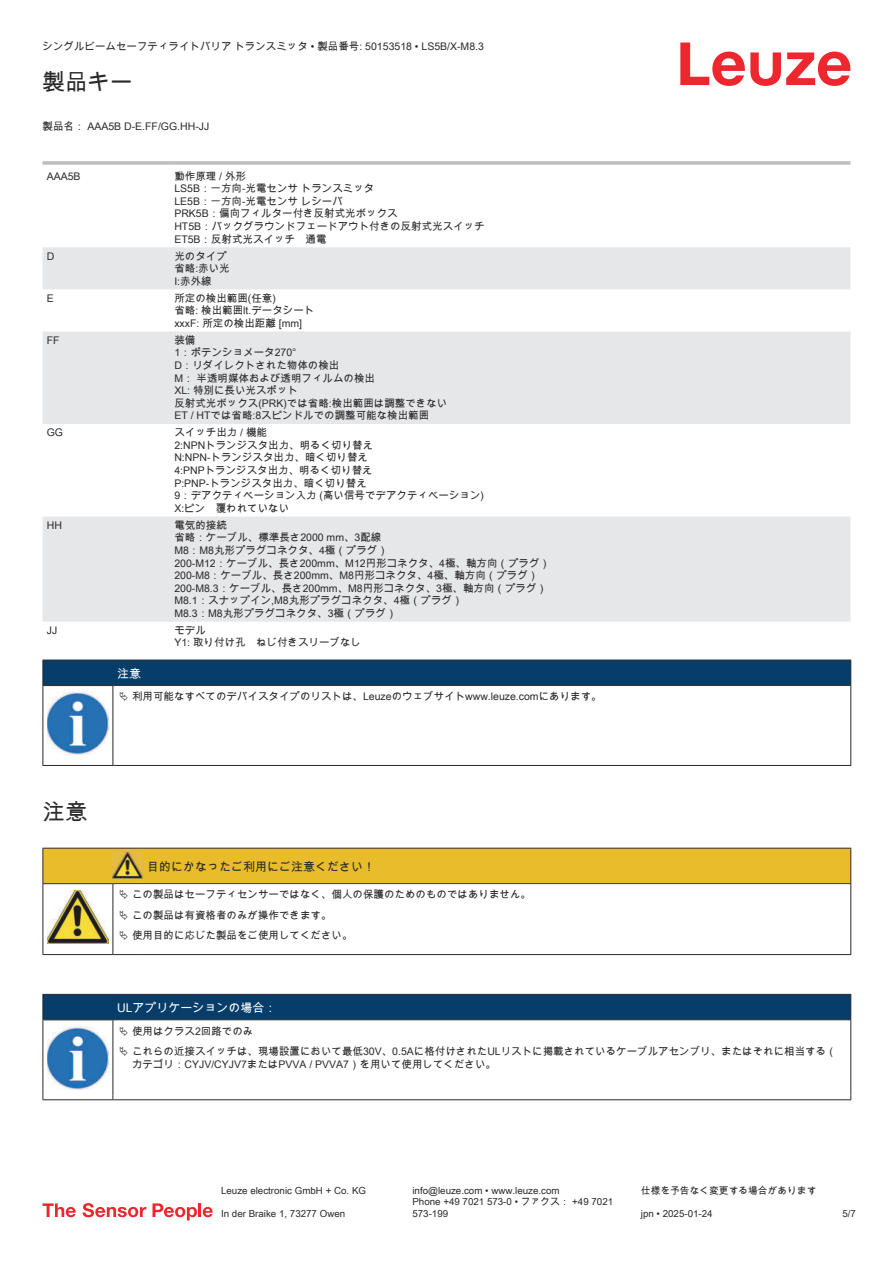
<style>
.page{position:relative;width:893px;height:1263px;background:#fff}
.page>*{position:absolute;margin:0;border:0;box-sizing:border-box;transform-origin:0 0}
.t1{font:22.5px "Arial Unicode MS";color:#2b292a}
.t2{font:12px "Arial Unicode MS";color:#2b292a}
.t3{font:12px "Arial Unicode MS";color:#fff}
.t4{font:10.5px/12.6px "Arial Unicode MS";color:#2b292a}
.t5{font:9.75px/11.7px "Arial Unicode MS";color:#2b292a}
</style>
<div class="page">
<svg style="left:680px;top:43px;width:170px;height:43px"></svg>
<svg style="left:43px;top:247px;width:807px;height:375px;fill:#e6e7e9"></svg>
<svg style="left:43px;top:161px;width:127px;height:4px"></svg>
<hr style="left:170px;top:161px;width:680px;height:4px;background:#c4c5c7">
<svg style="left:43px;top:1203px;width:33px;height:14px"></svg>
<svg style="left:83px;top:1203px;width:63px;height:14px"></svg>
<svg style="left:153px;top:1203px;width:44px;height:17px"></svg>
<hr style="left:198px;top:1203px;width:3px;height:14px;background:#ed272d">
<svg style="left:203px;top:1207px;width:10px;height:10px"></svg>
<hr style="left:43px;top:685px;width:70px;height:1px;background:#2b292a">
<div style="left:43px;top:660px;width:808px;height:25px;background:#063d69"></div>
<hr style="left:113px;top:685px;width:738px;height:1px;background:#2b292a">
<hr style="left:43px;top:686px;width:1px;height:75px;background:#2b292a">
<hr style="left:113px;top:686px;width:1px;height:75px;background:#2b292a">
<hr style="left:850px;top:686px;width:1px;height:75px;background:#2b292a">
<hr style="left:43px;top:765px;width:70px;height:1px;background:#2b292a">
<hr style="left:113px;top:765px;width:738px;height:1px;background:#2b292a">
<img style="left:47px;top:692px;width:61px;height:63px">
<hr style="left:43px;top:954px;width:70px;height:1px;background:#2b292a">
<hr style="left:113px;top:954px;width:30px;height:1px;background:#2b292a">
<hr style="left:143px;top:954px;width:708px;height:1px;background:#2b292a">
<hr style="left:43px;top:1020px;width:1px;height:75px;background:#2b292a">
<hr style="left:113px;top:1020px;width:1px;height:75px;background:#2b292a">
<hr style="left:850px;top:1020px;width:1px;height:75px;background:#2b292a">
<hr style="left:43px;top:1099px;width:70px;height:1px;background:#2b292a">
<hr style="left:113px;top:1099px;width:738px;height:1px;background:#2b292a">
<img style="left:47px;top:1074px;width:58px;height:15px">
<svg style="left:43px;top:848px;width:808px;height:106px"></svg>
<svg style="left:43px;top:994px;width:808px;height:80px"></svg>
<p class="t4" style="left:43px;top:40px;width:443px">シングルビームセーフティライトバリア トランスミッタ • 製品番号: 50153518 • LS5B/X-M8.3</p>
<h1 class="t1" style="left:43px;top:66px;width:91px">製品キー</h1>
<p class="t4" style="left:43px;top:120px;width:168px">製品名： AAA5B D-E.FF/GG.HH-JJ</p>
<p class="t4" style="left:47px;top:169px;width:35px">AAA5B</p>
<p class="t4" style="left:174px;top:169px;width:312px">動作原理 / 外形<br>LS5B：一方向-光電センサ トランスミッタ<br>LE5B：一方向-光電センサ レシーバ<br>PRK5B：偏向フィルター付き反射式光ボックス<br>HT5B：バックグラウンドフェードアウト付きの反射式光スイッチ<br>ET5B：反射式光スイッチ　通電</p>
<p class="t4" style="left:47px;top:250px;width:9px">D</p>
<p class="t4" style="left:174px;top:249px;width:57px">光のタイプ省略:赤い光<br>I:赤外線</p>
<p class="t4" style="left:47px;top:292px;width:9px">E</p>
<p class="t4" style="left:174px;top:291px;width:142px">所定の検出範囲(任意)<br>省略: 検出範囲lt.データシートxxxF: 所定の検出距離 [mm]</p>
<p class="t4" style="left:47px;top:333px;width:14px">FF</p>
<p class="t4" style="left:174px;top:333px;width:274px">装備<br>1：ポテンショメータ270°<br>D：リダイレクトされた物体の検出<br>M： 半透明媒体および透明フィルムの検出<br>XL: 特別に長い光スポット<br>反射式光ボックス(PRK)では省略:検出範囲は調整できない<br>ET / HTでは省略:8スピンドルでの調整可能な検出範囲</p>
<p class="t4" style="left:47px;top:426px;width:18px">GG</p>
<p class="t4" style="left:174px;top:426px;width:311px">スイッチ出力 / 機能<br>2:NPNトランジスタ出力、明るく切り替え<br>N:NPN-トランジスタ出力、暗く切り替え<br>4:PNPトランジスタ出力、明るく切り替え<br>P:PNP-トランジスタ出力、暗く切り替え<br>9：デアクティベーション入力 (高い信号でデアクティベーション)<br>X:ピン　覆われていない</p>
<p class="t4" style="left:47px;top:518px;width:17px">HH</p>
<p class="t4" style="left:174px;top:518px;width:377px">電気的接続<br>省略：ケーブル、標準長さ2000 mm、3配線<br>M8：M8丸形プラグコネクタ、4極（プラグ）<br>200-M12：ケーブル、長さ200mm、M12円形コネクタ、4極、軸方向（プラグ）200-M8：ケーブル、長さ200mm、M8円形コネクタ、4極、軸方向（プラグ）200-M8.3：ケーブル、長さ200mm、M8円形コネクタ、3極、軸方向（プラグ）M8.1：スナップイン,M8丸形プラグコネクタ、4極（プラグ）<br>M8.3：M8丸形プラグコネクタ、3極（プラグ）</p>
<p class="t4" style="left:47px;top:624px;width:12px">JJ</p>
<p class="t4" style="left:174px;top:624px;width:188px">モデル<br>Y1: 取り付け孔　ねじ付きスリーブなし</p>
<p class="t3" style="left:117px;top:665px;width:25px">注意</p>
<p class="t4" style="left:132px;top:690px;width:471px">利用可能なすべてのデバイスタイプのリストは、Leuzeのウェブサイトwww.leuze.comにあります。</p>
<h1 class="t1" style="left:43px;top:796px;width:46px">注意</h1>
<p class="t2" style="left:147px;top:858px;width:229px">目的にかなったご利用にご注意ください！</p>
<p class="t4" style="left:132px;top:884px;width:400px;line-height:20.2px">この製品はセーフティセンサーではなく、個人の保護のためのものではありません。この製品は有資格者のみが操作できます。<br>使用目的に応じた製品をご使用してください。</p>
<p class="t3" style="left:117px;top:999px;width:161px">ULアプリケーションの場合：</p>
<p class="t4" style="left:132px;top:1020px;width:706px;line-height:20.2px">使用はクラス2回路でのみ<br>これらの近接スイッチは、現場設置において最低30V、0.5Aに格付けされたULリストに掲載されているケーブルアセンブリ、またはそれに相当する（</p>
<p class="t4" style="left:132px;top:1057px;width:366px">カテゴリ：CYJV/CYJV7またはPVVA / PVVA7）を用いて使用してください。</p>
<p class="t5" style="left:221px;top:1184px;width:146px">Leuze electronic GmbH + Co. KG</p>
<p class="t5" style="left:412px;top:1184px;width:149px">info@leuze.com • www.leuze.com</p>
<p class="t5" style="left:641px;top:1184px;width:177px">仕様を予告なく変更する場合があります</p>
<p class="t5" style="left:221px;top:1207px;width:126px">In der Braike 1, 73277 Owen</p>
<p class="t5" style="left:412px;top:1196px;width:202px">Phone +49 7021 573-0 • ファクス： +49 7021<br>573-199</p>
<p class="t5" style="left:641px;top:1207px;width:73px">jpn • 2025-01-24</p>
<p class="t5" style="left:842px;top:1207px;width:15px">5/7</p>
</div>
